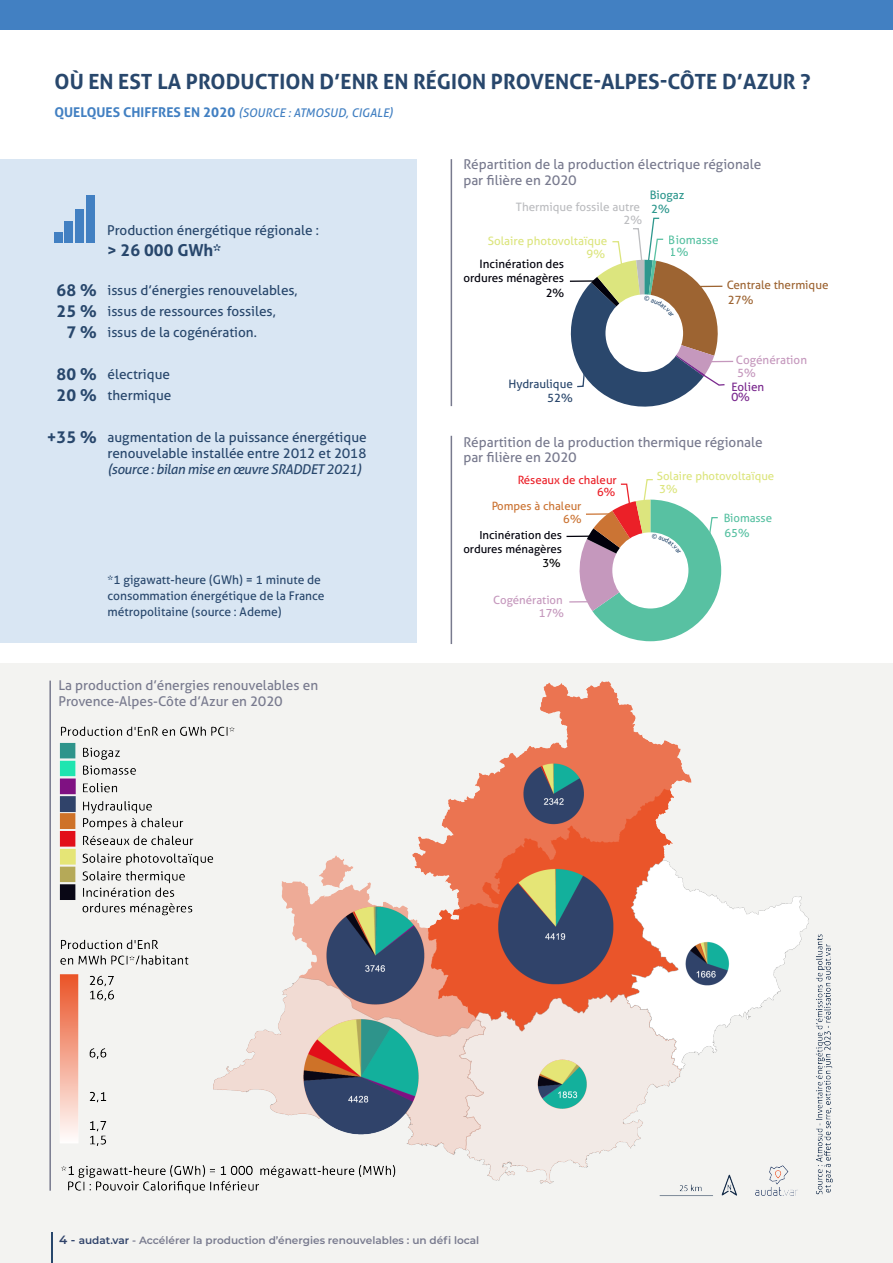
<style>
.page{position:relative;width:893px;height:1263px;background:#fff}
.page>*{position:absolute;margin:0;border:0;box-sizing:border-box;transform-origin:0 0}
.Texte_titres{font:700 21px "Aller";color:#28476c}
._2_-_Liste_positif{font:700 16.5px "Aller";color:#28476c}
._2_-_Liste_positif-2{font:13.5px/15.8px "Aller";color:#28476c}
._2_-_Liste_positif-3{font:13.5px/15.8px "Aller";color:#787a8e}
._2_-_Liste_positif-4{font:italic 13.5px "Aller";letter-spacing:-.03em;color:#28476c}
._2_-_Liste_positif-5{font:12px/15.8px "Aller";color:#28476c}
._2_-_Liste_positif-6{font:italic 12px "Aller";color:#4280c2}
.t1{font:11.55px/14px "Aller";color:#01000b;text-align:right}
.t2{font:11.55px "Aller";color:#dce57e}
.t3{font:11.55px "Aller";color:#bcbdc0}
.t4{font:11.55px "Aller";color:#9d6432}
.t5{font:11.55px "Aller";color:#c598bd}
.t6{font:11.55px "Aller";color:#2a476c}
.t7{font:11.55px "Aller";color:#58c1a2}
.t8{font:11.55px "Aller";color:#2d978d}
.t9{font:11.55px "Aller";color:#7a298e}
.t10{font:11.4px/13.6px "Aller";color:#01000b;text-align:right}
.t11{font:11.4px "Aller";color:#dce57e}
.t12{font:11.4px "Aller";color:#eb2028}
.t13{font:11.4px "Aller";color:#cb7434}
.t14{font:11.4px "Aller";color:#c598bd}
.t15{font:11.4px "Aller";color:#58c1a2}
.t16{font:11.4px "Aller";color:#000001}
.t17{font:600 10.5px "Montserrat";color:#787a8e}
.s1{font-weight:700;font-style:normal;font-size:13.5px}
.s2{font-size:12px;color:#30436a}
.s3{color:#30436a}
</style>
<div class="page">
<div style="left:0;top:0;width:893px;height:30px;background:#4280c2"></div>
<div style="left:0;top:159px;width:417px;height:484px;background:#d9e6f3"></div>
<div style="left:0;top:663px;width:893px;height:600px;background:#f3f3f1"></div>
<img style="left:59px;top:681px;width:774px;height:515px">
<hr style="left:49px;top:681px;width:2px;height:510px;background:#787a8e">
<hr style="left:566px;top:535px;width:24px;height:2px;background:#01000b">
<hr style="left:451px;top:159px;width:1px;height:247px;background:#787a8e">
<hr style="left:451px;top:436px;width:1px;height:208px;background:#787a8e">
<div style="left:86px;top:195px;width:8px;height:48px;background:#4280c2"></div>
<div style="left:75px;top:210px;width:9px;height:33px;background:#4280c2"></div>
<div style="left:65px;top:221px;width:8px;height:22px;background:#4280c2"></div>
<div style="left:54px;top:232px;width:9px;height:11px;background:#4280c2"></div>
<hr style="left:51px;top:1232px;width:2px;height:31px;background:#28476c">
<svg style="left:569px;top:479px;width:152px;height:162px"></svg>
<svg style="left:569px;top:217px;width:164px;height:190px"></svg>
<p class="Texte_titres" style="left:54px;top:68px;width:758px">OÙ EN EST LA PRODUCTION D’ENR EN RÉGION PROVENCE-ALPES-CÔTE D’AZUR ?</p>
<p class="_2_-_Liste_positif-6" style="left:54px;top:105px;width:340px"><span class="s1">QUELQUES CHIFFRES EN 2020</span> (SOURCE : ATMOSUD, CIGALE)</p>
<p class="_2_-_Liste_positif" style="left:57px;top:280px;width:41px">68 %</p>
<p class="_2_-_Liste_positif" style="left:57px;top:301px;width:41px">25 %</p>
<p class="_2_-_Liste_positif" style="left:66px;top:322px;width:32px">7 %</p>
<p class="_2_-_Liste_positif" style="left:57px;top:364px;width:41px">80 %</p>
<p class="_2_-_Liste_positif" style="left:57px;top:385px;width:41px">20 %</p>
<p class="_2_-_Liste_positif" style="left:47px;top:427px;width:51px">+35 %</p>
<p class="_2_-_Liste_positif-2" style="left:107px;top:222px;width:213px">Production énergétique régionale :</p>
<p class="_2_-_Liste_positif" style="left:107px;top:239px;width:115px">&gt; 26 000 GWh*</p>
<p class="_2_-_Liste_positif-2" style="left:108px;top:283px;width:192px">issus d’énergies renouvelables,</p>
<p class="_2_-_Liste_positif-2" style="left:108px;top:304px;width:170px">issus de ressources fossiles,</p>
<p class="_2_-_Liste_positif-2" style="left:108px;top:325px;width:151px">issus de la cogénération.</p>
<p class="_2_-_Liste_positif-2" style="left:108px;top:367px;width:64px">électrique</p>
<p class="_2_-_Liste_positif-2" style="left:108px;top:388px;width:65px">thermique</p>
<p class="_2_-_Liste_positif-2" style="left:108px;top:430px;width:260px">augmentation de la puissance énergétique renouvelable installée entre 2012 et 2018</p>
<p class="_2_-_Liste_positif-4" style="left:108px;top:461px;width:255px">(source : bilan mise en œuvre SRADDET 2021)</p>
<p class="_2_-_Liste_positif-5" style="left:108px;top:572px;width:218px">*1 gigawatt-heure (GWh) = 1 minute de consommation énergétique de la France métropolitaine (source : Ademe)</p>
<p class="_2_-_Liste_positif-3" style="left:58px;top:677px;width:261px">La production d’énergies renouvelables en<br>Provence-Alpes-Côte d’Azur en 2020</p>
<p class="_2_-_Liste_positif-3" style="left:463px;top:156px;width:299px">Répartition de la production électrique régionale</p>
<p class="_2_-_Liste_positif-3" style="left:463px;top:172px;width:115px">par filière en 2020</p>
<p class="t3" style="left:516px;top:199px;width:125px">Thermique fossile autre</p>
<p class="t3" style="left:623px;top:212px;width:20px">2%</p>
<p class="t2" style="left:488px;top:234px;width:121px">Solaire photovoltaïque</p>
<p class="t2" style="left:586px;top:246px;width:20px">9%</p>
<p class="t1" style="left:463px;top:257px;width:102px">Incinération des ordures ménagères</p>
<p class="t1" style="left:545px;top:286px;width:20px">2%</p>
<p class="t8" style="left:650px;top:188px;width:36px">Biogaz</p>
<p class="t7" style="left:669px;top:233px;width:51px">Biomasse</p>
<p class="t8" style="left:651px;top:201px;width:20px">2%</p>
<p class="t7" style="left:670px;top:244px;width:20px">1%</p>
<p class="t4" style="left:726px;top:278px;width:104px">Centrale thermique</p>
<p class="t4" style="left:728px;top:292px;width:27px">27%</p>
<p class="t5" style="left:736px;top:352px;width:73px">Cogénération</p>
<p class="t5" style="left:737px;top:366px;width:20px">5%</p>
<p class="t6" style="left:508px;top:377px;width:66px">Hydraulique</p>
<p class="t9" style="left:731px;top:379px;width:34px">Eolien</p>
<p class="t6" style="left:547px;top:390px;width:27px">52%</p>
<p class="t9" style="left:731px;top:390px;width:20px">0%</p>
<p class="_2_-_Liste_positif-3" style="left:463px;top:434px;width:301px">Répartition de la production thermique régionale</p>
<p class="_2_-_Liste_positif-3" style="left:463px;top:449px;width:115px">par filière en 2020</p>
<p class="t11" style="left:657px;top:468px;width:119px">Solaire photovoltaïque</p>
<p class="t12" style="left:517px;top:473px;width:101px">Réseaux de chaleur</p>
<p class="t12" style="left:597px;top:485px;width:20px">6%</p>
<p class="t11" style="left:659px;top:482px;width:20px">3%</p>
<p class="t13" style="left:491px;top:499px;width:92px">Pompes à chaleur</p>
<p class="t13" style="left:563px;top:512px;width:20px">6%</p>
<p class="t10" style="left:463px;top:528px;width:100px">Incinération des ordures ménagères</p>
<p class="t16" style="left:542px;top:555px;width:20px">3%</p>
<p class="t14" style="left:493px;top:593px;width:71px">Cogénération</p>
<p class="t14" style="left:539px;top:606px;width:27px">17%</p>
<p class="t15" style="left:723px;top:511px;width:50px">Biomasse</p>
<p class="t15" style="left:724px;top:526px;width:27px">65%</p>
<p class="t17" style="left:59px;top:1233px;width:421px"><span class="s2">4 -</span> <span class="s3">audat.var</span> - Accélérer la production d’énergies renouvelables : un défi local</p>
</div>
